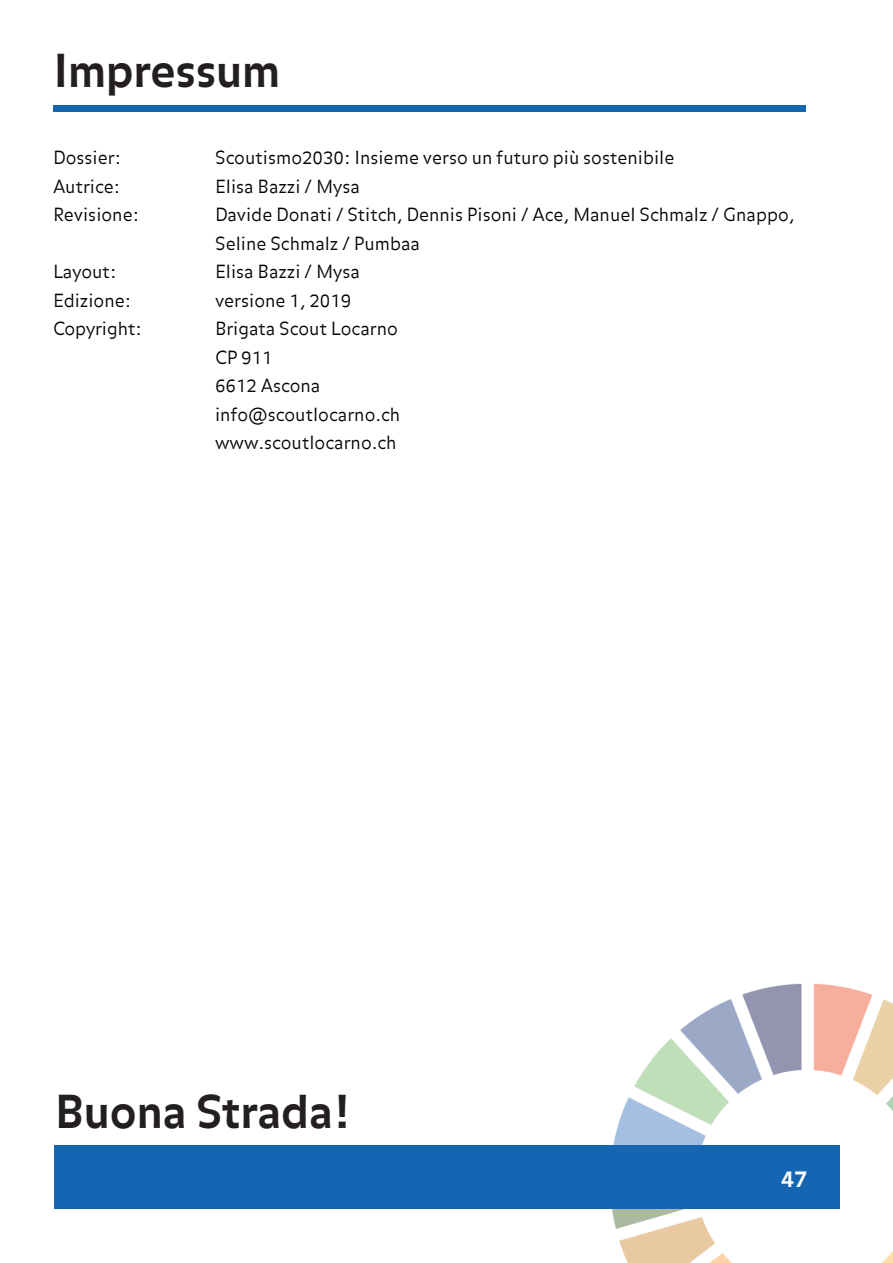
<style>
.page{position:relative;width:893px;height:1263px;background:#fff}
.page>*{position:absolute;margin:0;border:0;box-sizing:border-box;transform-origin:0 0}
.t1{font:700 45px "Balance";color:#231f20}
.t2{font:700 22.5px "Balance";color:#fff}
.t3{font:300 18px/28.5px "Balance";color:#000002}
</style>
<div class="page">
<img style="left:612px;top:983px;width:281px;height:280px">
<div style="left:54px;top:1145px;width:785px;height:64px;background:#1465b2"></div>
<div style="left:53px;top:106px;width:753px;height:6px;background:#1465b2"></div>
<h1 class="t1" style="left:54px;top:45px;width:228px">Impressum</h1>
<p class="t3" style="left:53px;top:145px;width:70px">Dossier:</p>
<p class="t3" style="left:215px;top:145px;width:461px">Scoutismo2030: Insieme verso un futuro più sostenibile</p>
<p class="t3" style="left:53px;top:173px;width:69px">Autrice:</p>
<p class="t3" style="left:215px;top:173px;width:146px">Elisa Bazzi / Mysa</p>
<p class="t3" style="left:53px;top:202px;width:88px">Revisione:</p>
<p class="t3" style="left:215px;top:202px;width:581px">Davide Donati / Stitch, Dennis Pisoni / Ace, Manuel Schmalz / Gnappo,<br>Seline Schmalz / Pumbaa</p>
<p class="t3" style="left:53px;top:259px;width:65px">Layout:</p>
<p class="t3" style="left:215px;top:259px;width:146px">Elisa Bazzi / Mysa</p>
<p class="t3" style="left:53px;top:287px;width:80px">Edizione:</p>
<p class="t3" style="left:215px;top:287px;width:138px">versione 1, 2019</p>
<p class="t3" style="left:53px;top:316px;width:90px">Copyright:</p>
<p class="t3" style="left:215px;top:316px;width:187px">Brigata Scout Locarno<br>CP 911<br>6612 Ascona info@scoutlocarno.ch www.scoutlocarno.ch</p>
<h1 class="t1" style="left:55px;top:1085px;width:298px">Buona Strada!</h1>
<p class="t2" style="left:781px;top:1166px;width:28px">47</p>
</div>
